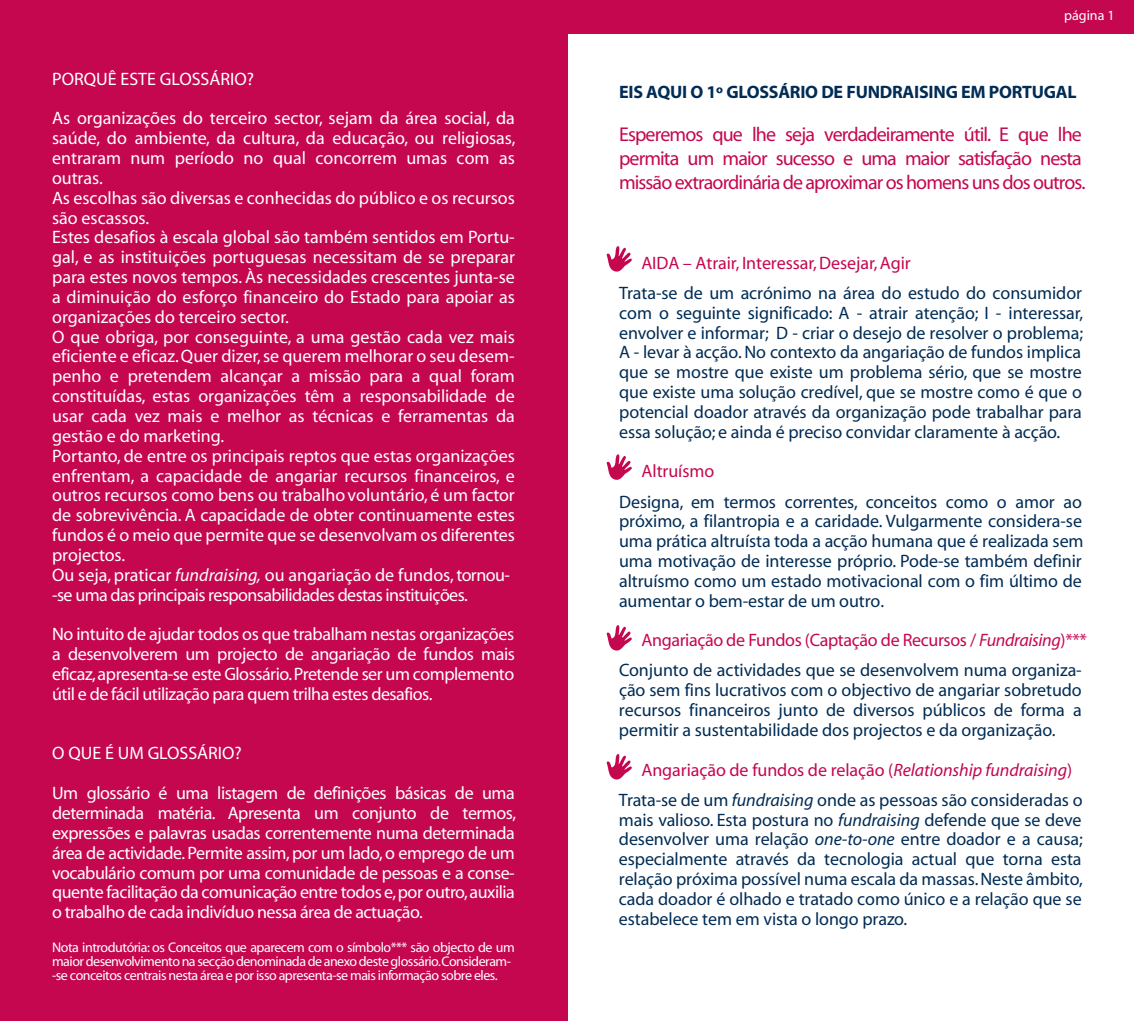
<style>
.page{position:relative;width:1134px;height:1021px;background:#fff}
.page>*{position:absolute;margin:0;border:0;box-sizing:border-box;transform-origin:0 0}
.t1{font:20px/24px "Myriad";letter-spacing:-.045em;color:#c50750}
.t2{font:18px/19.8px "Myriad";color:#fff;text-align:justify}
.t3{font:18px/19.8px "Myriad";letter-spacing:-.005em;color:#002c55;text-align:justify}
.t4{font:700 18px "Myriad";letter-spacing:-.015em;color:#002c55}
.t5{font:14px/14px "Myriad";letter-spacing:-.035em;color:#fff}
.s1{font-style:italic}
.s2{color:#c50750}
.s3{font-style:italic;color:#c50750}
</style>
<div class="page">
<div style="left:0;top:0;width:567px;height:1020px;background:#c50750"></div>
<div style="left:567px;top:0;width:567px;height:33px;background:#c50750"></div>
<svg style="left:607px;top:454px;width:25px;height:26px"></svg>
<svg style="left:607px;top:625px;width:25px;height:26px"></svg>
<svg style="left:607px;top:754px;width:25px;height:26px"></svg>
<svg style="left:607px;top:246px;width:25px;height:26px"></svg>
<p class="t2" style="left:52px;top:69px;width:204px">PORQUÊ ESTE GLOSSÁRIO?</p>
<p class="t2" style="left:52px;top:109px;width:465px;text-align:left">As organizações do terceiro sector, sejam da área social, da saúde, do ambiente, da cultura, da educação, ou religiosas, entraram num período no qual concorrem umas com as outras.<br>As escolhas são diversas e conhecidas do público e os recursos são escassos.<br>Estes desafios à escala global são também sentidos em Portu&shy;gal, e as instituições portuguesas necessitam de se preparar para estes novos tempos. Às necessidades crescentes junta-se a diminuição do esforço financeiro do Estado para apoiar as organizações do terceiro sector.<br>O que obriga, por conseguinte, a uma gestão cada vez mais eficiente e eficaz. Quer dizer, se querem melhorar o seu desem&shy;penho e pretendem alcançar a missão para a qual foram constituídas, estas organizações têm a responsabilidade de usar cada vez mais e melhor as técnicas e ferramentas da gestão e do marketing.<br>Portanto, de entre os principais reptos que estas organizações enfrentam, a capacidade de angariar recursos financeiros, e outros recursos como bens ou trabalho voluntário, é um factor de sobrevivência. A capacidade de obter continuamente estes fundos é o meio que permite que se desenvolvam os diferentes projectos.<br>Ou seja, praticar <span class="s1">fundraising,</span> ou angariação de fundos, tornou--se uma das principais responsabilidades destas instituições.</p>
<p class="t2" style="left:52px;top:625px;width:464px">No intuito de ajudar todos os que trabalham nestas organizações a desenvolverem um projecto de angariação de fundos mais eficaz, apresenta-se este Glossário.Pretende ser um complemento útil e de fácil utilização para quem trilha estes desafios.</p>
<p class="t2" style="left:52px;top:744px;width:191px">O QUE É UM GLOSSÁRIO?</p>
<p class="t2" style="left:52px;top:784px;width:465px">Um glossário é uma listagem de definições básicas de uma determinada matéria. Apresenta um conjunto de termos, expressões e palavras usadas correntemente numa determinada área de actividade.Permite assim, por um lado,o emprego de um vocabulário comum por uma comunidade de pessoas e a conse&shy;quente facilitação da comunicação entre todos e, por outro, auxilia o trabalho de cada indivíduo nessa área de actuação.</p>
<p class="t5" style="left:52px;top:941px;width:464px">Nota introdutória: os Conceitos que aparecem com o símbolo*** são objecto de um maior desenvolvimento na secção denominada de anexo deste glossário.Consideram--se conceitos centrais nesta área e por isso apresenta-se mais informação sobre eles.</p>
<p class="t5" style="left:1064px;top:9px;width:52px">página 1</p>
<p class="t4" style="left:619px;top:82px;width:459px">EIS AQUI O 1º GLOSSÁRIO DE FUNDRAISING EM PORTUGAL</p>
<p class="t1" style="left:619px;top:124px;width:468px">Esperemos que lhe seja verdadeiramente útil. E que lhe permita um maior sucesso e uma maior satisfação nesta missão extraordinária de aproximar os homens uns dos outros.</p>
<p class="t3" style="left:619px;top:248px;width:464px;line-height:30px;text-indent:22px"><span class="s2">AIDA – Atrair, Interessar, Desejar, Agir<br></span>Trata-se de um acrónimo na área do estudo do consumidor</p>
<p class="t3" style="left:619px;top:303px;width:465px">com o seguinte significado: A - atrair atenção; I - interessar, envolver e informar; D - criar o desejo de resolver o problema; A - levar à acção. No contexto da angariação de fundos implica que se mostre que existe um problema sério, que se mostre que existe uma solução credível, que se mostre como é que o potencial doador através da organização pode trabalhar para essa solução; e ainda é preciso convidar claramente à acção.</p>
<p class="t3" style="left:619px;top:457px;width:464px;line-height:30px;text-indent:22px"><span class="s2">Altruísmo<br></span>Designa, em termos correntes, conceitos como o amor ao</p>
<p class="t3" style="left:619px;top:512px;width:466px">próximo, a filantropia e a caridade. Vulgarmente considera-se uma prática altruísta toda a acção humana que é realizada sem uma motivação de interesse próprio. Pode-se também definir altruísmo como um estado motivacional com o fim último de aumentar o bem-estar de um outro.</p>
<p class="t3" style="left:619px;top:626px;width:469px;line-height:30px;text-align:right"><span class="s2">Angariação de Fundos (Captação de Recursos /</span> <span class="s3">Fundraising</span><span class="s2">)***<br></span>Conjunto de actividades que se desenvolvem numa organiza-</p>
<p class="t3" style="left:619px;top:681px;width:464px">ção sem fins lucrativos com o objectivo de angariar sobretudo recursos financeiros junto de diversos públicos de forma a permitir a sustentabilidade dos projectos e da organização.</p>
<p class="t3" style="left:619px;top:755px;width:465px;line-height:30px;text-indent:22px"><span class="s2">Angariação de fundos de relação (</span><span class="s3">Relationship fundraising</span><span class="s2">)<br></span>Trata-se de um <span class="s1">fundraising</span> onde as pessoas são consideradas o</p>
<p class="t3" style="left:619px;top:810px;width:465px">mais valioso. Esta postura no <span class="s1">fundraising</span> defende que se deve desenvolver uma relação <span class="s1">one-to-one</span> entre doador e a causa; especialmente através da tecnologia actual que torna esta relação próxima possível numa escala da massas. Neste âmbito, cada doador é olhado e tratado como único e a relação que se estabelece tem em vista o longo prazo.</p>
</div>
